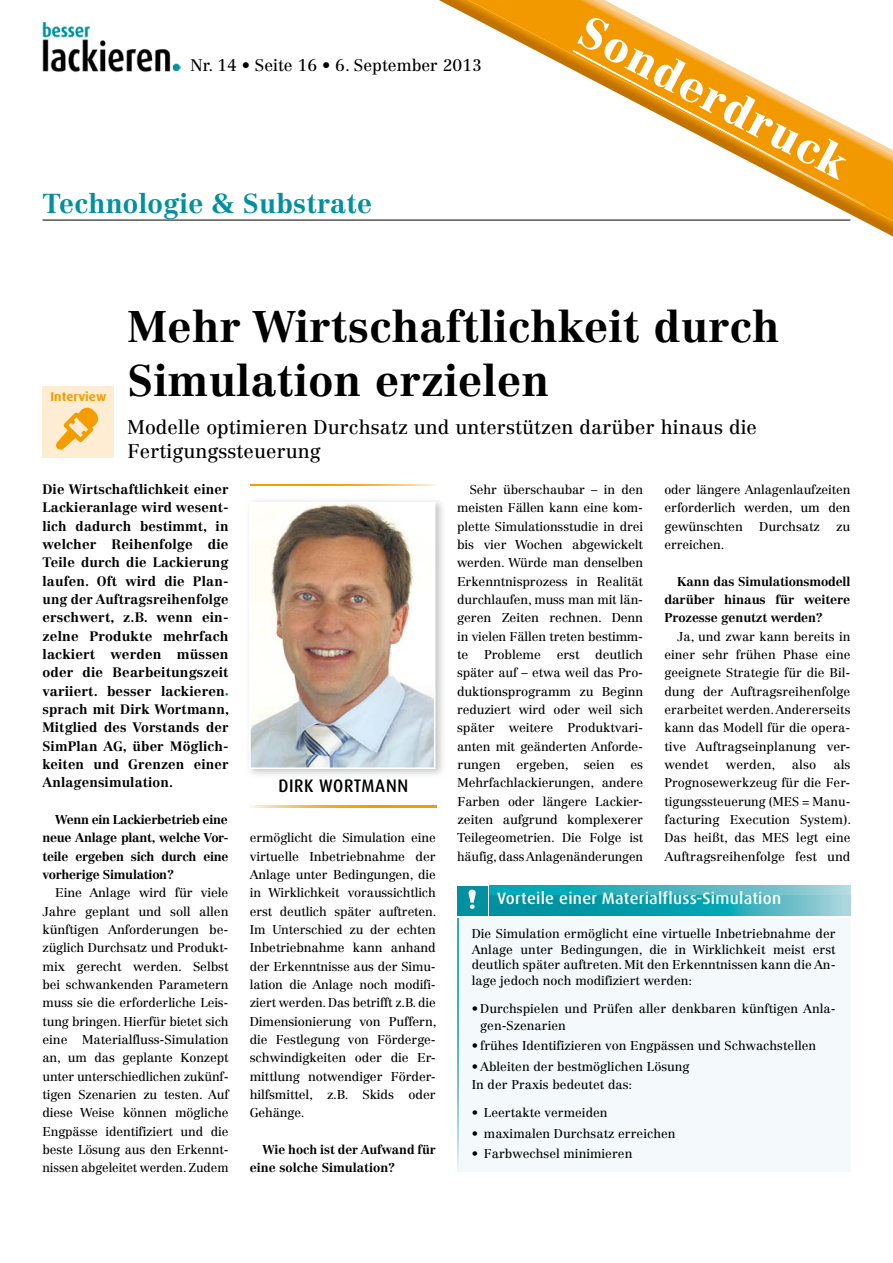
<style>
.page{position:relative;width:893px;height:1263px;background:#fff}
.page>*{position:absolute;margin:0;border:0;box-sizing:border-box;transform-origin:0 0}
.t1{font:700 43.5px/54px "Centennial LT Std";letter-spacing:.01em;color:#000}
.t2{font:900 43.5px "Centennial LT Std";color:#fff}
.t3{font:700 27px "Centennial LT Std";letter-spacing:.01em;color:#00909f}
.t4{font:19.5px/23.4px "Centennial LT Std";letter-spacing:.005em;color:#000}
.t5{font:500 18.15px "Dax OT";letter-spacing:.04em;color:#000;scale:.91 1}
.t6{font:500 16.5px "Dax OT";letter-spacing:.015em;color:#fff}
.t7{font:16.5px "Centennial LT Std";color:#000}
.t8{font:700 13.5px/18.3px "Centennial LT Std";letter-spacing:.01em;color:#000;text-align:justify}
.t9{font:700 12.75px "Dax OT";letter-spacing:.005em;color:#f59c00}
.t10{font:12.6px/18.3px "Centennial LT Std";color:#000;text-align:justify}
.t11{font:700 12.6px/18.3px "Centennial LT Std";letter-spacing:-.01em;color:#000;text-align:justify}
.t12{font:4.5px "Wingdings";color:#00909f}
</style>
<div class="page">
<img style="left:439px;top:0;width:454px;height:236px">
<img style="left:468px;top:0;width:425px;height:221px">
<img style="left:43px;top:22px;width:137px;height:50px">
<img style="left:837px;top:206px;width:28px;height:1px">
<img style="left:573px;top:50px;width:292px;height:156px">
<hr style="left:43px;top:220px;width:807px;height:1px;background:#000">
<img style="left:250px;top:500px;width:193px;height:275px">
<img style="left:252px;top:505px;width:180px;height:261px">
<div style="left:249px;top:502px;width:186px;height:267px;border:2px solid #fff"></div>
<svg style="left:250px;top:806px;width:186px;height:1px"></svg>
<svg style="left:250px;top:484px;width:186px;height:1px"></svg>
<div style="left:43px;top:386px;width:71px;height:71px;background:#feecd3"></div>
<svg style="left:56px;top:408px;width:42px;height:42px"></svg>
<div style="left:457px;top:918px;width:393px;height:253px;background:#f4fafb"></div>
<svg style="left:490px;top:886px;width:360px;height:10px;background:#42b6c1"></svg>
<svg style="left:490px;top:896px;width:360px;height:19px;background:#22a6b3"></svg>
<div style="left:457px;top:886px;width:30px;height:29px;background:#00909f"></div>
<svg style="left:469px;top:889px;width:7px;height:20px"></svg>
<svg style="left:457px;top:919px;width:2px;height:249px"></svg>
<h3 class="t7" style="left:190px;top:55px;width:293px">Nr. 14 • Seite 16 • 6. September 2013</h3>
<h2 class="t3" style="left:43px;top:187px;width:331px">Technologie &amp; Substrate</h2>
<h1 class="t2" style="left:595px;top:4px;width:299px;rotate:28deg">Sonderdruck</h1>
<h1 class="t1" style="left:128px;top:300px;width:653px">Mehr Wirtschaftlichkeit durch<br>Simulation erzielen</h1>
<h3 class="t4" style="left:128px;top:416px;width:631px">Modelle optimieren Durchsatz und unterstützen darüber hinaus die<br>Fertigungssteuerung</h3>
<p class="t8" style="left:43px;top:480px;width:188px">Die Wirtschaftlichkeit einer Lackieranlage wird wesent&shy;lich dadurch bestimmt, in welcher Reihenfolge die Teile durch die Lackierung laufen. Oft wird die Plan&shy;ung der Auftragsreihenfolge erschwert, z.B. wenn ein&shy;zelne Produkte mehrfach lackiert werden müssen oder die Bearbeitungszeit variiert. besser lackieren</p>
<p class="t12" style="left:225px;top:692px;width:5px">●</p>
<p class="t8" style="left:43px;top:700px;width:188px">sprach mit Dirk Wortmann, Mitglied des Vorstands der SimPlan AG, über Möglich&shy;keiten und Grenzen einer Anlagensimulation.</p>
<p class="t11" style="left:43px;top:810px;width:188px;text-indent:13px">Wenn ein Lackierbetrieb eine neue Anlage plant, welche Vor&shy;teile ergeben sich durch eine vorherige Simulation?</p>
<p class="t10" style="left:43px;top:884px;width:188px;text-indent:13px">Eine Anlage wird für viele Jahre geplant und soll allen künftigen Anforderungen be&shy;züglich Durchsatz und Produkt&shy;mix gerecht werden. Selbst bei schwankenden Parametern muss sie die erforderliche Leis&shy;tung bringen. Hierfür bietet sich eine Materialfluss-Simulation an, um das geplante Konzept unter unterschiedlichen zukünf&shy;tigen Szenarien zu testen. Auf diese Weise können mögliche Engpässe identifiziert und die beste Lösung aus den Erkennt&shy;nissen abgeleitet werden. Zudem</p>
<p class="t9" style="left:51px;top:388px;width:57px">Interview</p>
<p class="t10" style="left:664px;top:480px;width:188px">oder längere Anlagenlaufzeiten erforderlich werden, um den gewünschten</p>
<p class="t10" style="left:457px;top:480px;width:188px;text-indent:13px">Sehr überschaubar – in den meisten Fällen kann eine kom&shy;plette Simulationsstudie in drei bis vier Wochen abgewickelt werden. Würde man denselben Erkenntnisprozess in Realität durchlaufen, muss man mit län&shy;geren Zeiten rechnen. Denn in vielen Fällen treten bestimm&shy;te Probleme erst deutlich später auf – etwa weil das Pro&shy;duktionsprogramm zu Beginn reduziert wird oder weil sich später weitere Produktvari&shy;anten mit geänderten Anforde&shy;rungen</p>
<p class="t10" style="left:759px;top:517px;width:62px">Durchsatz</p>
<p class="t10" style="left:836px;top:517px;width:16px">zu</p>
<p class="t10" style="left:664px;top:535px;width:61px">erreichen.</p>
<p class="t11" style="left:664px;top:572px;width:188px;text-indent:13px">Kann das Simulationsmodell darüber hinaus für weitere Prozesse genutzt werden?</p>
<p class="t10" style="left:664px;top:627px;width:188px;text-indent:13px">Ja, und zwar kann bereits in einer sehr frühen Phase eine geeignete Strategie für die Bil&shy;dung der Auftragsreihenfolge erarbeitet werden. Andererseits kann das Modell für die opera&shy;tive Auftragseinplanung ver&shy;wendet</p>
<p class="t10" style="left:516px;top:755px;width:100px">ergeben, seien</p>
<p class="t10" style="left:664px;top:755px;width:188px;text-indent:169px">als Prognosewerkzeug für die Fer&shy;tigungssteuerung (MES = Manu&shy;facturing Execution System).<br>Das heißt, das MES legt eine Auftragsreihenfolge fest und</p>
<p class="t10" style="left:726px;top:755px;width:51px">werden,</p>
<p class="t10" style="left:792px;top:755px;width:26px">also</p>
<p class="t10" style="left:457px;top:755px;width:188px;text-indent:173px">es Mehrfachlackierungen, andere Farben oder längere Lackier&shy;zeiten aufgrund komplexerer Teilegeometrien. Die Folge ist häufig, dass Anlagenänderungen</p>
<h3 class="t5" style="left:278px;top:775px;width:144px">DIRK WORTMANN</h3>
<p class="t10" style="left:250px;top:829px;width:188px">ermöglicht die Simulation eine virtuelle Inbetriebnahme der Anlage unter Bedingungen, die in Wirklichkeit voraussichtlich erst deutlich später auftreten.<br>Im Unterschied zu der echten Inbetriebnahme kann anhand der Erkenntnisse aus der Simu&shy;lation die Anlage noch modifi&shy;ziert werden. Das betrifft z.B. die Dimensionierung von Puffern, die Festlegung von Förderge&shy;schwindigkeiten oder die Er&shy;mittlung notwendiger Förder&shy;hilfsmittel, z.B. Skids oder Gehänge.</p>
<p class="t11" style="left:250px;top:1140px;width:188px;text-indent:13px">Wie hoch ist der Aufwand für eine solche Simulation?</p>
<h3 class="t6" style="left:497px;top:888px;width:285px">Vorteile einer Materialfluss-Simulation</h3>
<p class="t10" style="left:472px;top:925px;width:365px;line-height:15.8px">Die Simulation ermöglicht eine virtuelle Inbetriebnahme der Anlage unter Bedingungen, die in Wirklichkeit meist erst deutlich später auftreten. Mit den Erkenntnissen kann die An&shy;lage jedoch noch modifiziert werden:</p>
<p class="t10" style="left:480px;top:1000px;width:357px;line-height:17.2px;text-indent:-9px">• Durchspielen und Prüfen aller denkbaren künftigen Anla&shy;gen-Szenarien</p>
<p class="t10" style="left:472px;top:1037px;width:346px">• frühes Identifizieren von Engpässen und Schwachstellen</p>
<p class="t10" style="left:472px;top:1057px;width:219px;line-height:18.8px">• Ableiten der bestmöglichen Lösung<br>In der Praxis bedeutet das:</p>
<p class="t10" style="left:472px;top:1104px;width:137px">• Leertakte vermeiden</p>
<p class="t10" style="left:472px;top:1124px;width:205px">• maximalen Durchsatz erreichen</p>
<p class="t10" style="left:472px;top:1144px;width:162px">• Farbwechsel minimieren</p>
</div>
